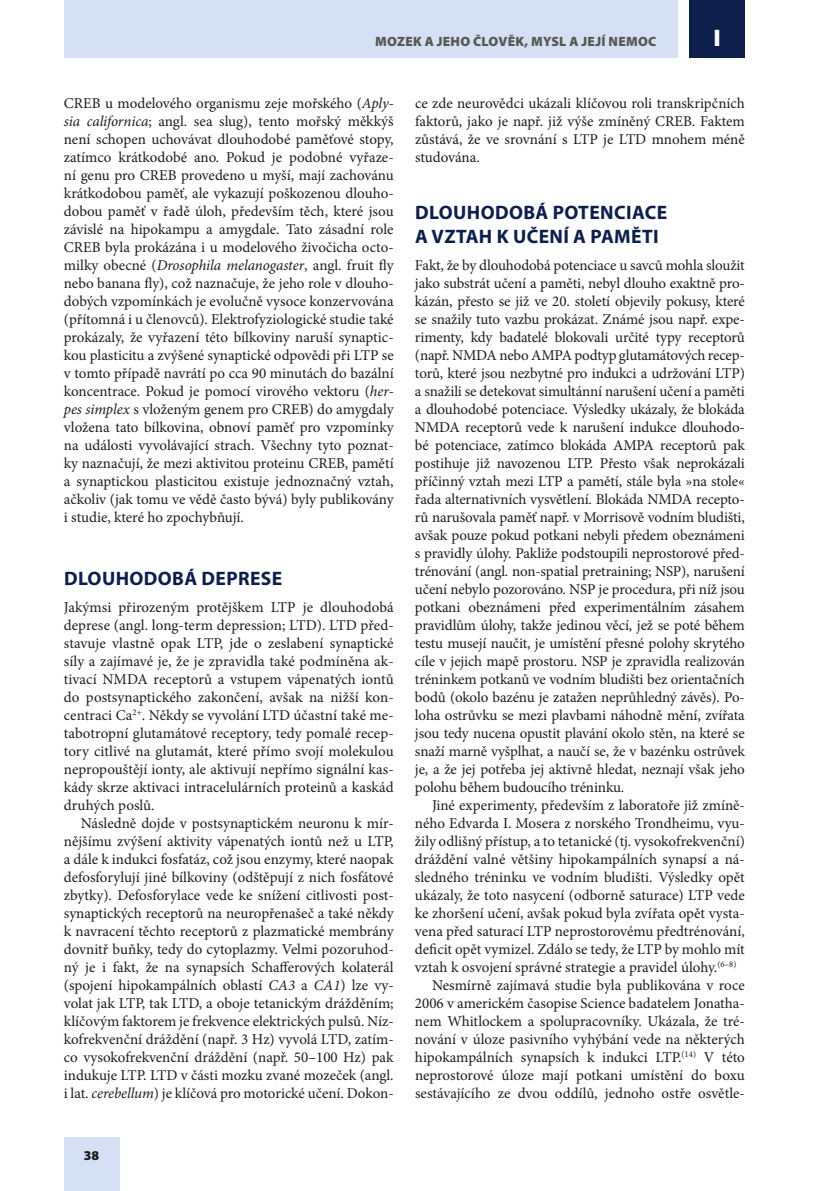
<style>
.page{position:relative;width:830px;height:1191px;background:#fff}
.page>*{position:absolute;margin:0;border:0;box-sizing:border-box;transform-origin:0 0}
.t1{font:900 24px "Myriad Pro";color:#fff}
.t2{font:700 19.5px/23.2px "Myriad Pro";letter-spacing:.02em;color:#0d1e4d;text-align:right}
.t3{font:15px/18px "Minion Pro";color:#1d1d1b;text-align:justify}
.t4{font:900 13.5px "Myriad Pro";letter-spacing:.02em;color:#575756}
.t5{font:900 13.5px "Myriad Pro";color:#1d1d1b}
.s1{font-style:italic}
</style>
<div class="page">
<div style="left:689px;top:0;width:55px;height:57px;background:#0d1e4d"></div>
<div style="left:64px;top:0;width:613px;height:57px;background:#d5e0f4"></div>
<div style="left:64px;top:1137px;width:55px;height:54px;background:#d5e0f4"></div>
<p class="t4" style="left:375px;top:34px;width:283px">MOZEK A JEHO ČLOVĚK, MYSL A JEJÍ NEMOC</p>
<h1 class="t1" style="left:713px;top:25px;width:9px">I</h1>
<p class="t3" style="left:64px;top:94px;width:331px">CREB u modelového organismu zeje mořského (<span class="s1">Aply&shy;sia californica</span>; angl. sea slug), tento mořský měkkýš není schopen uchovávat dlouhodobé paměťové stopy, zatímco krátkodobé ano. Pokud je podobné vyřaze&shy;ní genu pro CREB provedeno u myší, mají zachovánu krátkodobou paměť, ale vykazují poškozenou dlouho&shy;dobou paměť v řadě úloh, především těch, které jsou závislé na hipokampu a amygdale. Tato zásadní role CREB byla prokázána i u modelového živočicha octo&shy;milky obecné (<span class="s1">Drosophila melanogaster</span>, angl. fruit fly nebo banana fly), což naznačuje, že jeho role v dlouho&shy;dobých vzpomínkách je evolučně vysoce konzervována (přítomná i u členovců). Elektrofyziologické studie také prokázaly, že vyřazení této bílkoviny naruší synaptic&shy;kou plasticitu a zvýšené synaptické odpovědi při LTP se v tomto případě navrátí po cca 90 minutách do bazální koncentrace. Pokud je pomocí virového vektoru (<span class="s1">her&shy;pes simplex</span> s vloženým genem pro CREB) do amygdaly vložena tato bílkovina, obnoví paměť pro vzpomínky na události vyvolávající strach. Všechny tyto poznat&shy;ky naznačují, že mezi aktivitou proteinu CREB, pamětí a synaptickou plasticitou existuje jednoznačný vztah, ačkoliv (jak tomu ve vědě často bývá) byly publikovány i studie, které ho zpochybňují.</p>
<h2 class="t2" style="left:64px;top:566px;width:219px">DLOUHODOBÁ DEPRESE</h2>
<p class="t3" style="left:64px;top:598px;width:331px">Jakýmsi přirozeným protějškem LTP je dlouhodobá deprese (angl. long-term depression; LTD). LTD před&shy;stavuje vlastně opak LTP, jde o zeslabení synaptické síly a zajímavé je, že je zpravidla také podmíněna ak&shy;tivací NMDA receptorů a vstupem vápenatých iontů do postsynaptického zakončení, avšak na nižší kon&shy;centraci Ca<sup>2+</sup>. Někdy se vyvolání LTD účastní také me&shy;tabotropní glutamátové receptory, tedy pomalé recep&shy;tory citlivé na glutamát, které přímo svojí molekulou nepropouštějí ionty, ale aktivují nepřímo signální kas&shy;kády skrze aktivaci intracelulárních proteinů a kaskád druhých poslů.</p>
<p class="t3" style="left:64px;top:814px;width:331px;text-indent:17px">Následně dojde v postsynaptickém neuronu k mír&shy;nějšímu zvýšení aktivity vápenatých iontů než u LTP, a dále k indukci fosfatáz, což jsou enzymy, které naopak defosforylují jiné bílkoviny (odštěpují z nich fosfátové zbytky). Defosforylace vede ke snížení citlivosti post&shy;synaptických receptorů na neuropřenašeč a také někdy k navracení těchto receptorů z plazmatické membrány dovnitř buňky, tedy do cytoplazmy. Velmi pozoruhod&shy;ný je i fakt, že na synapsích Schafferových kolaterál (spojení hipokampálních oblastí <span class="s1">CA3</span> a <span class="s1">CA1</span>) lze vy&shy;volat jak LTP, tak LTD, a oboje tetanickým drážděním; klíčovým faktorem je frekvence elektrických pulsů. Níz&shy;kofrekvenční dráždění (např. 3 Hz) vyvolá LTD, zatím&shy;co vysokofrekvenční dráždění (např. 50–100 Hz) pak indukuje LTP. LTD v části mozku zvané mozeček (angl. i lat. <span class="s1">cerebellum</span>) je klíčová pro motorické učení. Dokon-</p>
<p class="t5" style="left:84px;top:1147px;width:17px">38</p>
<p class="t3" style="left:415px;top:94px;width:331px">ce zde neurovědci ukázali klíčovou roli transkripčních faktorů, jako je např. již výše zmíněný CREB. Faktem zůstává, že ve srovnání s LTP je LTD mnohem méně studována.</p>
<h2 class="t2" style="left:415px;top:200px;width:15px">DLOUHODOBÁ</h2>
<h2 class="t2" style="left:552px;top:200px;width:12px">POTENCI</h2>
<h2 class="t2" style="left:415px;top:200px;width:245px">ACE<br>A VZTAH K UČENÍ A PAMĚTI</h2>
<p class="t3" style="left:415px;top:256px;width:331px">Fakt, že by dlouhodobá potenciace u savců mohla sloužit jako substrát učení a paměti, nebyl dlouho exaktně pro&shy;kázán, přesto se již ve 20. století objevily pokusy, které se snažily tuto vazbu prokázat. Známé jsou např. expe&shy;rimenty, kdy badatelé blokovali určité typy receptorů (např. NMDA nebo AMPA podtyp glutamátových recep&shy;torů, které jsou nezbytné pro indukci a udržování LTP) a snažili se detekovat simultánní narušení učení a paměti a dlouhodobé potenciace. Výsledky ukázaly, že blokáda NMDA receptorů vede k narušení indukce dlouhodo&shy;bé potenciace, zatímco blokáda AMPA receptorů pak postihuje již navozenou LTP. Přesto však neprokázali příčinný vztah mezi LTP a pamětí, stále byla »na stole« řada alternativních vysvětlení. Blokáda NMDA recepto&shy;rů narušovala paměť např. v Morrisově vodním bludišti, avšak pouze pokud potkani nebyli předem obeznámeni s pravidly úlohy. Pakliže podstoupili neprostorové před&shy;trénování (angl. non-spatial pretraining; NSP), narušení učení nebylo pozorováno. NSP je procedura, při níž jsou potkani obeznámeni před experimentálním zásahem pravidlům úlohy, takže jedinou věcí, jež se poté během testu musejí naučit, je umístění přesné polohy skrytého cíle v jejich mapě prostoru. NSP je zpravidla realizován tréninkem potkanů ve vodním bludišti bez orientačních bodů (okolo bazénu je zatažen neprůhledný závěs). Po&shy;loha ostrůvku se mezi plavbami náhodně mění, zvířata jsou tedy nucena opustit plavání okolo stěn, na které se snaží marně vyšplhat, a naučí se, že v bazénku ostrůvek je, a že jej potřeba jej aktivně hledat, neznají však jeho polohu během budoucího tréninku.</p>
<p class="t3" style="left:432px;top:796px;width:314px">Jiné experimenty, především z laboratoře již zmíně-</p>
<p class="t3" style="left:415px;top:814px;width:331px">ného Edvarda I. Mosera z norského Trondheimu, vyu-</p>
<p class="t3" style="left:415px;top:832px;width:331px">žily odlišný přístup, a to tetanické (tj. vysokofrekvenční)</p>
<p class="t3" style="left:415px;top:850px;width:331px">dráždění valné většiny hipokampálních synapsí a ná-</p>
<p class="t3" style="left:415px;top:868px;width:331px">sledného tréninku ve vodním bludišti. Výsledky opět</p>
<p class="t3" style="left:415px;top:886px;width:331px">ukázaly, že toto nasycení (odborně saturace) LTP vede</p>
<p class="t3" style="left:415px;top:904px;width:331px">ke zhoršení učení, avšak pokud byla zvířata opět vysta-</p>
<p class="t3" style="left:415px;top:922px;width:331px">vena před saturací LTP neprostorovému předtrénování,</p>
<p class="t3" style="left:415px;top:940px;width:331px">deficit opět vymizel. Zdálo se tedy, že LTP by mohlo mít</p>
<p class="t3" style="left:415px;top:958px;width:323px">vztah k osvojení správné strategie a pravidel úlohy.<sup>(6–8)</sup></p>
<p class="t3" style="left:432px;top:976px;width:314px">Nesmírně zajímavá studie byla publikována v roce</p>
<p class="t3" style="left:415px;top:994px;width:331px">2006 v americkém časopise Science badatelem Jonatha-</p>
<p class="t3" style="left:415px;top:1012px;width:331px">nem Whitlockem a spolupracovníky. Ukázala, že tré-</p>
<p class="t3" style="left:415px;top:1030px;width:331px">nování v úloze pasivního vyhýbání vede na některých</p>
<p class="t3" style="left:415px;top:1048px;width:331px">hipokampálních synapsích k indukci LTP.<sup>(14)</sup> V této</p>
<p class="t3" style="left:415px;top:1066px;width:331px">neprostorové úloze mají potkani umístění do boxu</p>
<p class="t3" style="left:415px;top:1084px;width:331px">sestávajícího ze dvou oddílů, jednoho ostře osvětle-</p>
</div>
